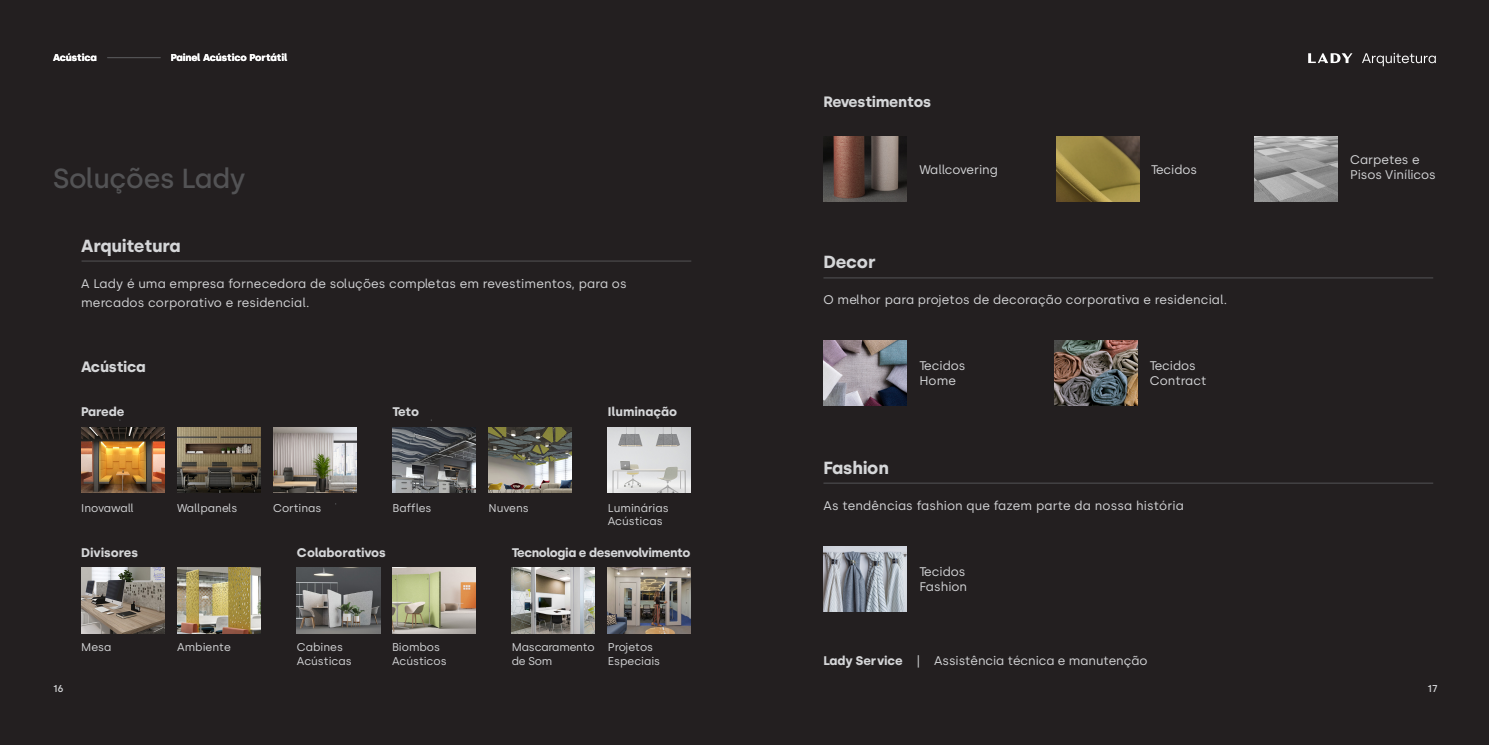
<style>
.page{position:relative;width:1489px;height:745px;background:#fff}
.page>*{position:absolute;margin:0;border:0;box-sizing:border-box;transform-origin:0 0}
.t1{font:500 27.5px "Silka";letter-spacing:-.01em;color:#535355}
.t2{font:700 17.5px "Silka";letter-spacing:-.01em;color:#d5d6d8}
.t3{font:700 15px "Silka";letter-spacing:-.01em;color:#d5d6d8}
.t4{font:12.5px/15px "Silka";letter-spacing:.01em;color:#d5d6d8}
.t5{font:700 12.5px "Silka";letter-spacing:-.02em;color:#d5d6d8}
.t6{font:700 12.5px "Silka";color:#d5d6d8}
.t7{font:11.25px/13.8px "Silka";color:#d5d6d8}
.t8{font:11.25px/13.8px "Silka";letter-spacing:-.02em;color:#d5d6d8}
.t9{font:700 10px "Silka";color:#fff}
.t10{font:500 10px "Silka";color:#d5d6d8}
.s1{font-weight:700}
</style>
<div class="page">
<div style="left:0;top:0;width:1488px;height:744px;background:#231f20"></div>
<hr style="left:107px;top:57px;width:53px;height:1px;background:#535355">
<svg style="left:1308px;top:53px;width:44px;height:10px"></svg>
<svg style="left:1362px;top:53px;width:73px;height:13px"></svg>
<img style="left:177px;top:567px;width:83px;height:65px">
<img style="left:81px;top:567px;width:83px;height:65px">
<img style="left:512px;top:567px;width:83px;height:65px">
<img style="left:608px;top:567px;width:83px;height:65px">
<img style="left:392px;top:567px;width:83px;height:65px">
<img style="left:297px;top:567px;width:83px;height:65px">
<img style="left:608px;top:427px;width:83px;height:65px">
<img style="left:392px;top:427px;width:83px;height:65px">
<img style="left:488px;top:427px;width:83px;height:65px">
<img style="left:81px;top:427px;width:83px;height:65px">
<img style="left:177px;top:427px;width:83px;height:65px">
<img style="left:273px;top:427px;width:83px;height:65px">
<hr style="left:81px;top:260px;width:610px;height:1px;background:#535355">
<img style="left:1254px;top:136px;width:83px;height:66px">
<img style="left:1056px;top:136px;width:83px;height:66px">
<img style="left:823px;top:136px;width:83px;height:66px">
<hr style="left:823px;top:277px;width:609px;height:1px;background:#535355">
<hr style="left:823px;top:482px;width:609px;height:1px;background:#535355">
<img style="left:823px;top:546px;width:83px;height:65px">
<img style="left:1054px;top:340px;width:83px;height:65px">
<img style="left:823px;top:340px;width:83px;height:65px">
<p class="t9" style="left:53px;top:51px;width:45px">Acústica</p>
<p class="t9" style="left:171px;top:51px;width:118px">Painel Acústico Portátil</p>
<p class="t1" style="left:53px;top:162px;width:194px">Soluções Lady</p>
<p class="t2" style="left:81px;top:235px;width:101px">Arquitetura</p>
<p class="t4" style="left:81px;top:274px;width:547px;line-height:18.8px">A Lady é uma empresa fornecedora de soluções completas em revestimentos, para os mercados corporativo e residencial.</p>
<p class="t3" style="left:81px;top:357px;width:66px">Acústica</p>
<p class="t5" style="left:81px;top:404px;width:45px">Parede</p>
<p class="t5" style="left:392px;top:404px;width:28px">Teto</p>
<p class="t6" style="left:608px;top:404px;width:71px">Iluminação</p>
<p class="t7" style="left:81px;top:500px;width:54px">Inovawall</p>
<p class="t7" style="left:177px;top:500px;width:62px">Wallpanels</p>
<p class="t7" style="left:273px;top:500px;width:50px">Cortinas</p>
<p class="t7" style="left:392px;top:500px;width:40px">Baffles</p>
<p class="t7" style="left:488px;top:500px;width:42px">Nuvens</p>
<p class="t7" style="left:608px;top:500px;width:62px">Luminárias</p>
<p class="t7" style="left:608px;top:514px;width:56px">Acústicas</p>
<p class="t6" style="left:81px;top:545px;width:58px">Divisores</p>
<p class="t6" style="left:297px;top:545px;width:90px">Colaborativos</p>
<p class="t5" style="left:512px;top:545px;width:180px">Tecnologia e desenvolvimento</p>
<p class="t7" style="left:81px;top:640px;width:32px">Mesa</p>
<p class="t7" style="left:177px;top:640px;width:55px">Ambiente</p>
<p class="t8" style="left:512px;top:640px;width:84px">Mascaramento de Som</p>
<p class="t7" style="left:608px;top:640px;width:54px">Projetos<br>Especiais</p>
<p class="t7" style="left:297px;top:640px;width:56px">Cabines<br>Acústicas</p>
<p class="t7" style="left:392px;top:640px;width:56px">Biombos<br>Acústicos</p>
<p class="t3" style="left:823px;top:93px;width:109px">Revestimentos</p>
<p class="t4" style="left:919px;top:162px;width:80px">Wallcovering</p>
<p class="t4" style="left:1151px;top:162px;width:47px">Tecidos</p>
<p class="t2" style="left:823px;top:251px;width:54px">Decor</p>
<p class="t4" style="left:823px;top:292px;width:405px">O melhor para projetos de decoração corporativa e residencial.</p>
<p class="t4" style="left:919px;top:358px;width:47px">Tecidos<br>Home</p>
<p class="t4" style="left:1149px;top:358px;width:58px">Tecidos<br>Contract</p>
<p class="t2" style="left:823px;top:457px;width:67px">Fashion</p>
<p class="t4" style="left:823px;top:497px;width:362px">As tendências fashion que fazem parte da nossa história</p>
<p class="t4" style="left:919px;top:563px;width:49px">Tecidos<br>Fashion</p>
<p class="t4" style="left:823px;top:652px;width:325px"><span class="s1">Lady Service</span> | Assistência técnica e manutenção</p>
<p class="t4" style="left:1349px;top:152px;width:87px">Carpetes e<br>Pisos Vinílicos</p>
<p class="t10" style="left:53px;top:682px;width:12px">16</p>
<p class="t10" style="left:1427px;top:682px;width:12px">17</p>
</div>
